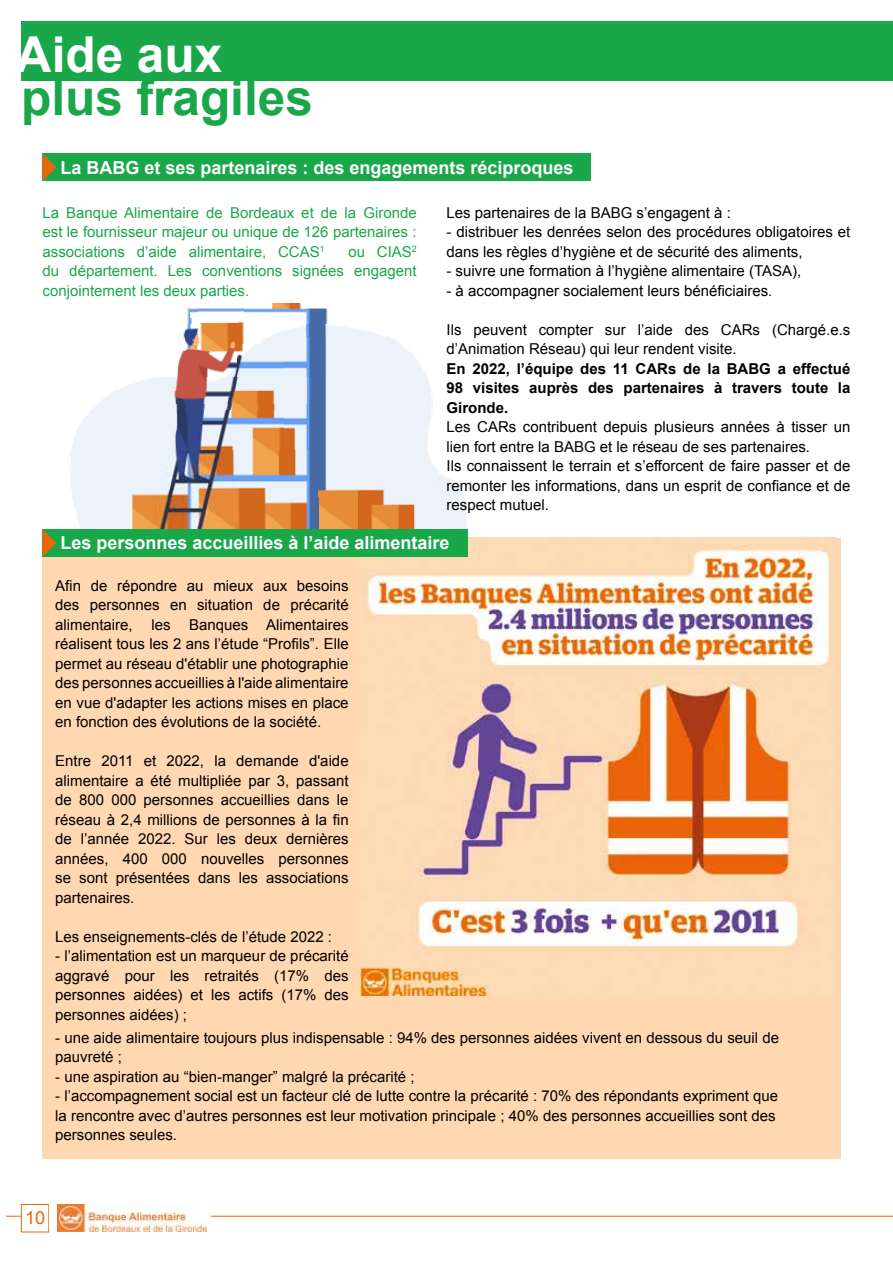
<style>
.page{position:relative;width:893px;height:1263px;background:#fff}
.page>*{position:absolute;margin:0;border:0;box-sizing:border-box;transform-origin:0 0}
.t1{font:700 49.5px "Arial";color:#1aa74a}
.t2{font:700 49.5px "Arial";color:#fff}
.t3{font:700 18px "Arial";color:#fff}
.t4{font:18px "Arial";color:#ec6608}
.t5{font:15px/19.5px "Arial";color:#000}
.t6{font:15px/19.5px "Arial";color:#1aa74a;text-align:justify}
.t7{font:700 15px/19.5px "Arial";color:#000;text-align:justify}
</style>
<div class="page">
<hr style="left:6px;top:1216px;width:887px;height:1px;background:#ec6608">
<div style="left:21px;top:1204px;width:28px;height:28px;background:#fff;border:1px solid #ec6608"></div>
<div style="left:49px;top:1204px;width:162px;height:28px;background:#fff"></div>
<img style="left:58px;top:1204px;width:149px;height:27px">
<img style="left:319px;top:496px;width:120px;height:33px">
<img style="left:77px;top:450px;width:242px;height:79px">
<img style="left:319px;top:377px;width:80px;height:119px">
<svg style="left:453px;top:484px;width:5px;height:5px"></svg>
<img style="left:124px;top:410px;width:161px;height:40px">
<img style="left:285px;top:403px;width:34px;height:47px">
<img style="left:92px;top:403px;width:193px;height:7px">
<img style="left:99px;top:397px;width:220px;height:6px">
<img style="left:107px;top:390px;width:212px;height:7px">
<img style="left:120px;top:383px;width:199px;height:7px">
<img style="left:136px;top:377px;width:183px;height:6px">
<img style="left:178px;top:350px;width:60px;height:27px">
<img style="left:238px;top:344px;width:47px;height:33px">
<img style="left:285px;top:337px;width:114px;height:40px">
<svg style="left:419px;top:365px;width:4px;height:5px"></svg>
<img style="left:184px;top:324px;width:54px;height:26px">
<img style="left:399px;top:345px;width:7px;height:5px">
<img style="left:178px;top:331px;width:6px;height:13px">
<img style="left:238px;top:308px;width:7px;height:36px">
<img style="left:270px;top:330px;width:113px;height:7px">
<img style="left:290px;top:324px;width:70px;height:6px">
<img style="left:184px;top:306px;width:7px;height:18px">
<img style="left:198px;top:308px;width:40px;height:16px">
<img style="left:305px;top:308px;width:23px;height:16px">
<svg style="left:191px;top:308px;width:7px;height:5px"></svg>
<img style="left:245px;top:304px;width:60px;height:9px">
<div style="left:21px;top:21px;width:872px;height:60px;background:#1aa74a"></div>
<div style="left:43px;top:538px;width:798px;height:620px;background:#ffd8b1"></div>
<img style="left:360px;top:549px;width:471px;height:446px">
<div style="left:43px;top:154px;width:548px;height:27px;background:#1aa74a"></div>
<svg style="left:43px;top:154px;width:13px;height:27px"></svg>
<div style="left:43px;top:529px;width:425px;height:28px;background:#1aa74a"></div>
<svg style="left:43px;top:530px;width:13px;height:27px"></svg>
<h1 class="t2" style="left:16px;top:22px;width:208px">Aide aux</h1>
<h1 class="t1" style="left:21px;top:64px;width:293px">plus fragiles</h1>
<p class="t3" style="left:60px;top:155px;width:515px">La BABG et ses partenaires : des engagements réciproques</p>
<p class="t6" style="left:43px;top:203px;width:376px">La Banque Alimentaire de Bordeaux et de la Gironde est le fournisseur majeur ou unique de 126 partenaires : associations d’aide alimentaire, CCAS<sup>1</sup></p>
<p class="t6" style="left:43px;top:242px;width:376px;text-indent:306px">ou CIAS<sup>2 </sup>du département. Les conventions signées engagent conjointement les deux parties.</p>
<p class="t5" style="left:446px;top:203px;width:286px">Les partenaires de la BABG s’engagent à :</p>
<p class="t5" style="left:446px;top:222px;width:405px">- distribuer les denrées selon des procédures obligatoires et dans les règles d’hygiène et de sécurité des aliments,</p>
<p class="t5" style="left:446px;top:261px;width:356px">- suivre une formation à l’hygiène alimentaire (TASA),</p>
<p class="t5" style="left:446px;top:281px;width:327px">- à accompagner socialement leurs bénéficiaires.</p>
<p class="t5" style="left:446px;top:320px;width:405px">Ils peuvent compter sur l’aide des CARs (Chargé.e.s d’Animation Réseau) qui leur rendent visite.</p>
<p class="t7" style="left:446px;top:359px;width:405px">En 2022, l’équipe des 11 CARs de la BABG a effectué 98 visites auprès des partenaires à travers toute la Gironde.</p>
<p class="t5" style="left:446px;top:417px;width:405px">Les CARs contribuent depuis plusieurs années à tisser un lien fort entre la BABG et le réseau de ses partenaires.<br>Ils connaissent le terrain et s’efforcent de faire passer et de remonter les informations, dans un esprit de confiance et de respect mutuel.</p>
<p class="t3" style="left:60px;top:531px;width:391px">Les personnes accueillies à l’aide alimentaire</p>
<p class="t5" style="left:55px;top:576px;width:295px;text-align:justify">Afin de répondre au mieux aux besoins des personnes en situation de précarité alimentaire, les Banques Alimentaires réalisent tous les 2 ans l’étude “Profils”. Elle permet au réseau d'établir une photographie des personnes accueillies à l'aide alimentaire en vue d'adapter les actions mises en place en fonction des évolutions de la société.</p>
<p class="t5" style="left:55px;top:751px;width:295px;text-align:justify">Entre 2011 et 2022, la demande d'aide alimentaire a été multipliée par 3, passant de 800 000 personnes accueillies dans le réseau à 2,4 millions de personnes à la fin de l’année 2022. Sur les deux dernières années, 400 000 nouvelles personnes se sont présentées dans les associations partenaires.</p>
<p class="t5" style="left:55px;top:927px;width:278px">Les enseignements-clés de l’étude 2022 :</p>
<p class="t5" style="left:55px;top:946px;width:295px;text-align:justify">- l’alimentation est un marqueur de précarité aggravé pour les retraités (17% des personnes aidées) et les actifs (17% des personnes aidées) ;</p>
<p class="t5" style="left:55px;top:1028px;width:725px">- une aide alimentaire toujours plus indispensable : 94% des personnes aidées vivent en dessous du seuil de pauvreté ;</p>
<p class="t5" style="left:55px;top:1067px;width:361px">- une aspiration au “bien-manger” malgré la précarité ;</p>
<p class="t5" style="left:55px;top:1086px;width:724px">- l’accompagnement social est un facteur clé de lutte contre la précarité : 70% des répondants expriment que la rencontre avec d’autres personnes est leur motivation principale ; 40% des personnes accueillies sont des personnes seules.</p>
<p class="t4" style="left:25px;top:1205px;width:22px">10</p>
</div>
